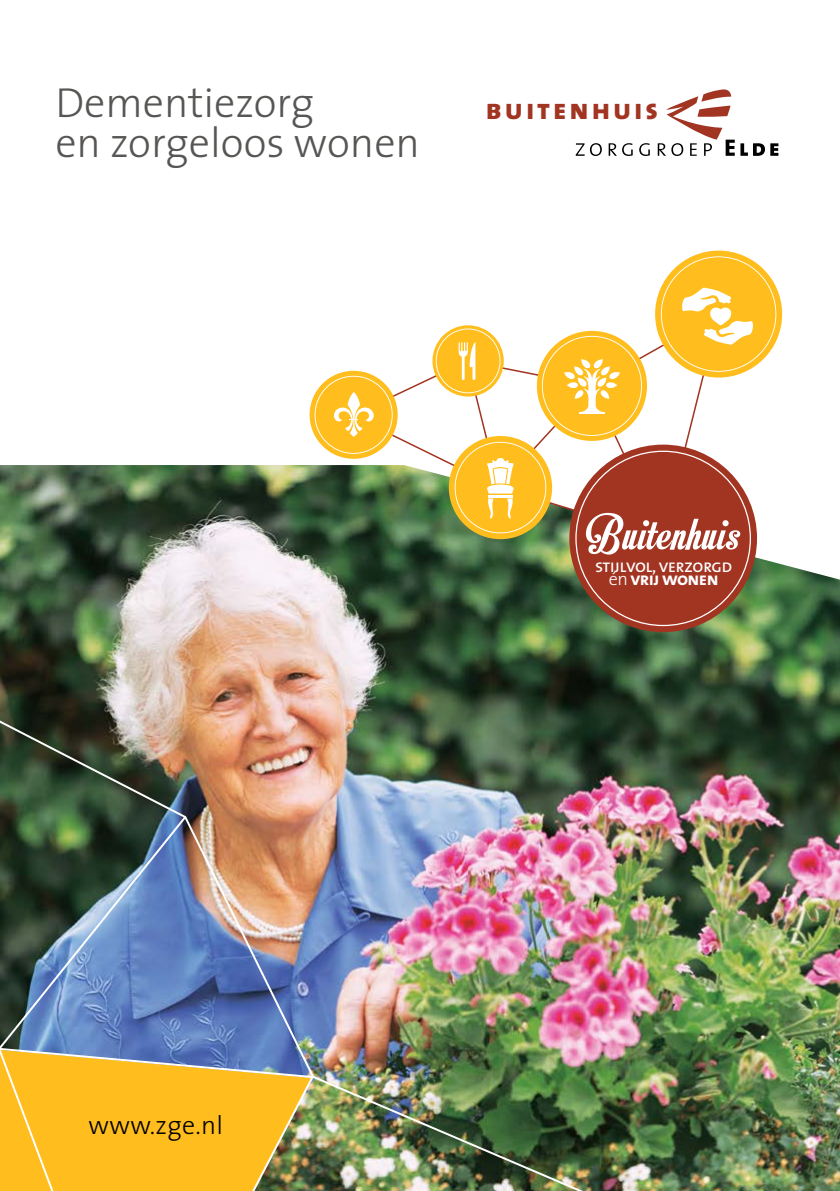
<style>
.page{position:relative;width:840px;height:1191px;background:#fff}
.page>*{position:absolute;margin:0;border:0;box-sizing:border-box;transform-origin:0 0}
.t1{font:300 42.2px/39.6px "The Sans";color:#575654}
.t2{font:29px "The Sans Extra Bold Caps";letter-spacing:.1em;color:#a23422}
.t3{font:300 26px "The Sans";letter-spacing:.01em;color:#000}
.t4{font:18.2px "The Sans Caps";letter-spacing:-.035em;color:#fff}
.t5{font:18.2px "The Sans Bold Caps";letter-spacing:-.035em;color:#fff}
.s1{font-family:"The Sans";font-weight:300}
</style>
<div class="page">
<img style="left:0;top:465px;width:839px;height:726px">
<svg style="left:348px;top:370px;width:87px;height:169px"></svg>
<div style="left:654px;top:251px;width:127px;height:126px;background:#ffbe1d;border-radius:50%"></div>
<div style="left:309px;top:371px;width:88px;height:88px;background:#ffbe1d;border-radius:50%"></div>
<svg style="left:314px;top:376px;width:78px;height:78px"></svg>
<svg style="left:435px;top:256px;width:340px;height:370px"></svg>
<img style="left:0;top:716px;width:624px;height:475px">
<svg style="left:575px;top:143px;width:26px;height:13px"></svg>
<svg style="left:608px;top:143px;width:24px;height:13px"></svg>
<svg style="left:639px;top:143px;width:10px;height:13px"></svg>
<svg style="left:657px;top:89px;width:77px;height:67px"></svg>
<svg style="left:740px;top:143px;width:38px;height:13px"></svg>
<p class="t1" style="left:55px;top:82px;width:366px">Dementiezorg<br>en zorgeloos wonen</p>
<p class="t2" style="left:485px;top:85px;width:174px">buitenhuis</p>
<p class="t4" style="left:594px;top:550px;width:139px">stijlvol, verzorgd</p>
<p class="t5" style="left:608px;top:564px;width:111px"><span class="s1">én</span> vrij wonen</p>
<p class="t3" style="left:88px;top:1103px;width:136px">www.zge.nl</p>
</div>
